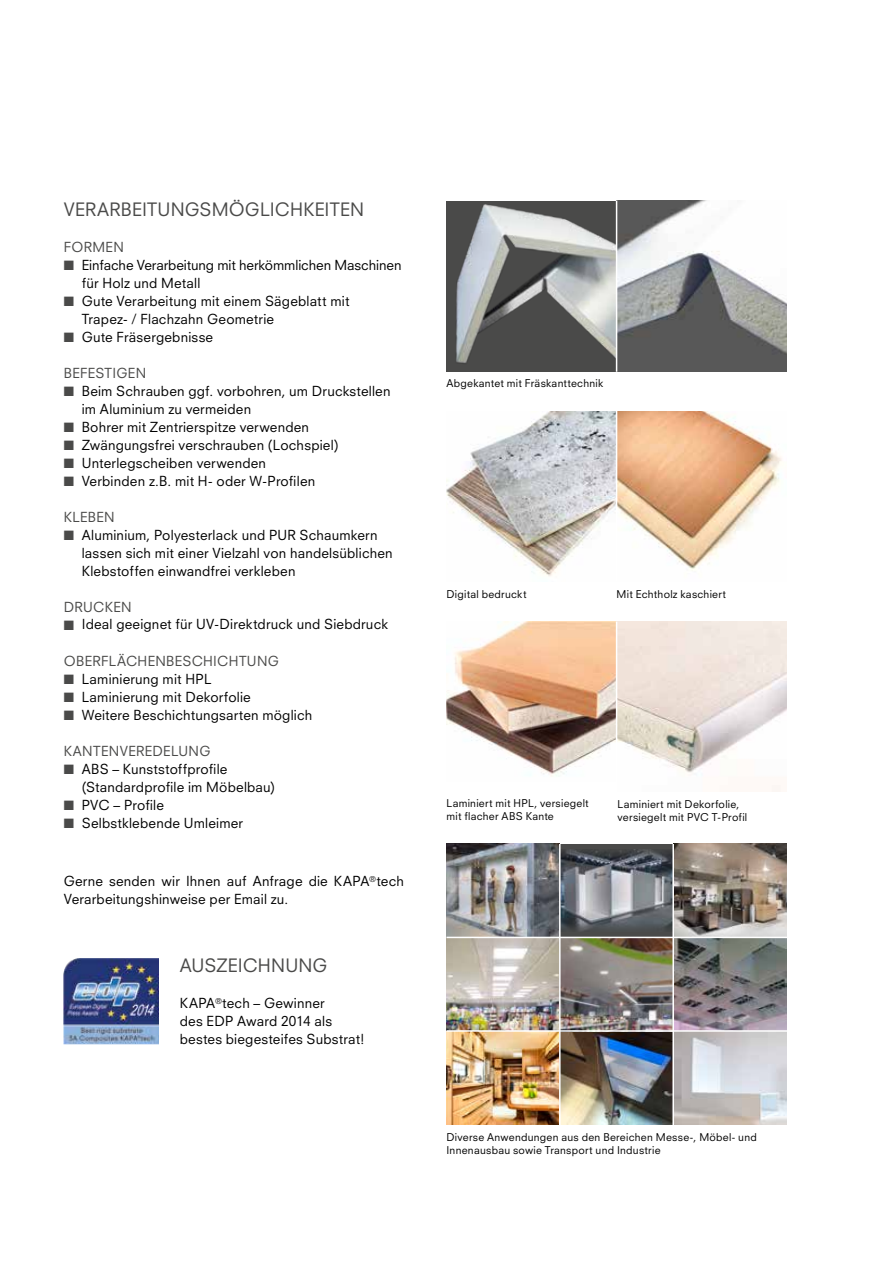
<style>
.page{position:relative;width:893px;height:1263px;background:#fff}
.page>*{position:absolute;margin:0;border:0;box-sizing:border-box;transform-origin:0 0}
.t1{font:18px "Neuzeit SLT Std";letter-spacing:.01em;color:#4a4a49}
.t2{font:13.5px/18px "Neuzeit SLT Std";letter-spacing:.015em;color:#000}
.t3{font:13.5px "Neuzeit SLT Std";letter-spacing:.02em;color:#4a4a49}
.t4{font:13.5px/18px "Neuzeit SLT Std";letter-spacing:-.005em;color:#000}
.t5{font:10.5px/12.5px "Neuzeit SLT Std";letter-spacing:.025em;color:#000}
.s1{color:#4a4a49}
</style>
<div class="page">
<img style="left:674px;top:844px;width:113px;height:186px">
<img style="left:446px;top:844px;width:113px;height:280px">
<div style="left:560px;top:844px;width:113px;height:93px;background:#4a4a49"></div>
<img style="left:561px;top:849px;width:111px;height:82px">
<img style="left:561px;top:1032px;width:226px;height:92px">
<img style="left:561px;top:938px;width:111px;height:92px">
<img style="left:446px;top:201px;width:341px;height:170px">
<hr style="left:616px;top:201px;width:1px;height:171px;background:#fff">
<img style="left:446px;top:622px;width:170px;height:155px">
<img style="left:617px;top:622px;width:170px;height:170px">
<img style="left:446px;top:411px;width:336px;height:165px">
<hr style="left:616px;top:411px;width:1px;height:171px;background:#fff">
<img style="left:64px;top:958px;width:95px;height:86px">
<hr style="left:446px;top:937px;width:341px;height:1px;background:#fff">
<hr style="left:446px;top:1030px;width:341px;height:2px;background:#fff">
<hr style="left:672px;top:844px;width:2px;height:282px;background:#fff">
<hr style="left:559px;top:844px;width:2px;height:282px;background:#fff">
<h1 class="t1" style="left:64px;top:198px;width:302px">VERARBEITUNGSMÖGLICHKEITEN</h1>
<p class="t3" style="left:64px;top:239px;width:62px">FORMEN</p>
<p class="t4" style="left:82px;top:256px;width:321px;text-indent:-18px"><span class="s1">■</span> Einfache Verarbeitung mit herkömmlichen Maschinen für Holz und Metall</p>
<p class="t2" style="left:82px;top:292px;width:269px;text-indent:-18px"><span class="s1">■</span> Gute Verarbeitung mit einem Sägeblatt mit<br>Trapez- / Flachzahn Geometrie</p>
<p class="t2" style="left:64px;top:328px;width:151px"><span class="s1">■</span> Gute Fräsergebnisse</p>
<p class="t3" style="left:64px;top:365px;width:84px">BEFESTIGEN</p>
<p class="t2" style="left:82px;top:382px;width:310px;text-indent:-18px"><span class="s1">■</span> Beim Schrauben ggf. vorbohren, um Druckstellen im Aluminium zu vermeiden</p>
<p class="t2" style="left:64px;top:418px;width:247px"><span class="s1">■</span> Bohrer mit Zentrierspitze verwenden</p>
<p class="t2" style="left:64px;top:436px;width:276px"><span class="s1">■</span> Zwängungsfrei verschrauben (Lochspiel)</p>
<p class="t2" style="left:64px;top:454px;width:204px"><span class="s1">■</span> Unterlegscheiben verwenden</p>
<p class="t2" style="left:64px;top:472px;width:253px"><span class="s1">■</span> Verbinden z.B. mit H- oder W-Profilen</p>
<p class="t3" style="left:64px;top:509px;width:53px">KLEBEN</p>
<p class="t2" style="left:82px;top:526px;width:312px;text-indent:-18px"><span class="s1">■</span> Aluminium, Polyesterlack und PUR Schaumkern lassen sich mit einer Vielzahl von handelsüblichen<br>Klebstoffen einwandfrei verkleben</p>
<p class="t3" style="left:64px;top:599px;width:69px">DRUCKEN</p>
<p class="t2" style="left:64px;top:615px;width:326px"><span class="s1">■</span> Ideal geeignet für UV-Direktdruck und Siebdruck</p>
<p class="t3" style="left:64px;top:653px;width:217px">OBERFLÄCHENBESCHICHTUNG</p>
<p class="t2" style="left:64px;top:670px;width:149px"><span class="s1">■</span> Laminierung mit HPL</p>
<p class="t2" style="left:64px;top:688px;width:188px"><span class="s1">■</span> Laminierung mit Dekorfolie</p>
<p class="t2" style="left:64px;top:706px;width:250px"><span class="s1">■</span> Weitere Beschichtungsarten möglich</p>
<p class="t3" style="left:64px;top:743px;width:148px">KANTENVEREDELUNG</p>
<p class="t2" style="left:82px;top:760px;width:195px;text-indent:-18px"><span class="s1">■</span> ABS – Kunststoffprofile (Standardprofile im Möbelbau)</p>
<p class="t2" style="left:64px;top:796px;width:102px"><span class="s1">■</span> PVC – Profile</p>
<p class="t2" style="left:64px;top:814px;width:181px"><span class="s1">■</span> Selbstklebende Umleimer</p>
<p class="t2" style="left:64px;top:872px;width:342px">Gerne senden wir Ihnen auf Anfrage die KAPA<sup>®</sup>tech<br>Verarbeitungshinweise per Email zu.</p>
<h1 class="t1" style="left:180px;top:954px;width:149px">AUSZEICHNUNG</h1>
<p class="t2" style="left:180px;top:994px;width:186px">KAPA<sup>®</sup>tech – Gewinner<br>des EDP Award 2014 als bestes biegesteifes Substrat!</p>
<p class="t5" style="left:446px;top:377px;width:158px">Abgekantet mit Fräskanttechnik</p>
<p class="t5" style="left:446px;top:588px;width:82px">Digital bedruckt</p>
<p class="t5" style="left:617px;top:588px;width:111px">Mit Echtholz kaschiert</p>
<p class="t5" style="left:446px;top:797px;width:144px">Laminiert mit HPL, versiegelt mit flacher ABS Kante</p>
<p class="t5" style="left:618px;top:798px;width:131px">Laminiert mit Dekorfolie, versiegelt mit PVC T-Profil</p>
<p class="t5" style="left:446px;top:1131px;width:312px">Diverse Anwendungen aus den Bereichen Messe-, Möbel- und<br>Innenausbau sowie Transport und Industrie</p>
</div>
